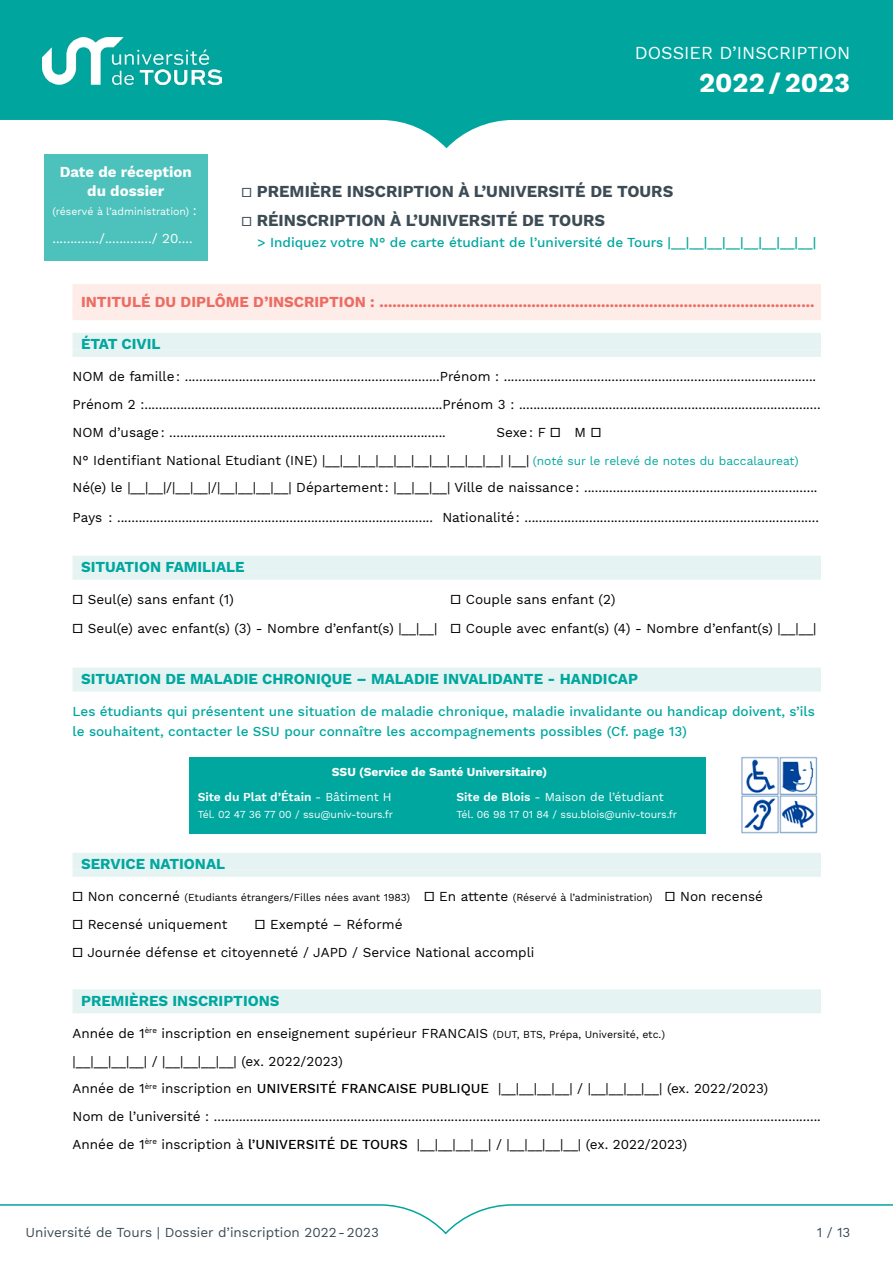
<style>
.page{position:relative;width:893px;height:1263px;background:#fff}
.page>*{position:absolute;margin:0;border:0;box-sizing:border-box;transform-origin:0 0}
.t1{font:700 27px "Work Sans";color:#fff}
.t2{font:18px "Work Sans";color:#fff}
.t3{font:700 16.5px/29.2px "Work Sans";color:#3d4b55}
.t4{font:700 15px "Work Sans";color:#ed6b62}
.t5{font:700 15px "Work Sans";color:#00a79f}
.t6{font:700 15px/19.2px "Work Sans";color:#fff;text-align:center}
.t7{font:13.5px/27.8px "Work Sans";color:#000}
.t8{font:500 13.5px/19.5px "Work Sans";color:#00a79f}
.t9{font:13.5px "Work Sans";color:#3b4953}
.t10{font:13.5px "Work Sans";color:#fff}
.t11{font:700 12px "Work Sans";color:#fff}
.t12{font:12px "Work Sans";color:#fff}
.t13{font:600 12px "Work Sans";color:#fff}
.t14{font:10.5px "Work Sans";color:#000}
.t15{font:10.5px "Work Sans";letter-spacing:-.01em;color:#fff}
.s1{font-size:13.5px}
.s2{font-weight:400;font-size:13.5px}
.s3{font-size:12px;color:#00a79f}
.s4{font-weight:400}
.s5{font-weight:600}
.s6{font-size:10.5px}
.s7{font-weight:500}
</style>
<div class="page">
<svg style="left:0;top:0;width:893px;height:148px;fill:#00a69e"></svg>
<svg style="left:0;top:1204px;width:893px;height:31px"></svg>
<img style="left:43px;top:38px;width:179px;height:46px">
<div style="left:73px;top:284px;width:748px;height:36px;background:#fdece7"></div>
<div style="left:73px;top:333px;width:748px;height:16px;background:#e5f3f2"></div>
<div style="left:73px;top:349px;width:748px;height:8px;background:#e5f3f2"></div>
<div style="left:73px;top:556px;width:748px;height:16px;background:#e5f3f2"></div>
<div style="left:73px;top:572px;width:748px;height:8px;background:#e5f3f2"></div>
<div style="left:73px;top:667px;width:748px;height:17px;background:#e5f3f2"></div>
<div style="left:73px;top:684px;width:748px;height:7px;background:#e5f3f2"></div>
<div style="left:73px;top:853px;width:748px;height:16px;background:#e5f3f2"></div>
<div style="left:73px;top:869px;width:748px;height:8px;background:#e5f3f2"></div>
<div style="left:73px;top:989px;width:748px;height:17px;background:#e5f3f2"></div>
<div style="left:73px;top:1006px;width:748px;height:7px;background:#e5f3f2"></div>
<div style="left:44px;top:154px;width:164px;height:106px;background:#4dc1bb"></div>
<div style="left:189px;top:757px;width:517px;height:76px;background:#00a79f"></div>
<img style="left:741px;top:757px;width:77px;height:76px">
<p class="t6" style="left:60px;top:163px;width:134px">Date de réception du dossier</p>
<p class="t15" style="left:52px;top:205px;width:146px">(réservé à l’administration) <span class="s1">:</span></p>
<p class="t10" style="left:52px;top:230px;width:142px">............./............./ 20....</p>
<h2 class="t2" style="left:635px;top:43px;width:217px">DOSSIER D’INSCRIPTION</h2>
<h1 class="t1" style="left:699px;top:67px;width:153px">2022/2023</h1>
<p class="t3" style="left:242px;top:178px;width:433px"><span class="s2">▫</span> PREMIÈRE INSCRIPTION À L’UNIVERSITÉ DE TOURS <span class="s2">▫</span> RÉINSCRIPTION À L’UNIVERSITÉ DE TOURS</p>
<p class="t8" style="left:258px;top:233px;width:560px">&gt; Indiquez votre N° de carte étudiant de l’université de Tours |__|__|__|__|__|__|__|__|</p>
<p class="t4" style="left:81px;top:294px;width:735px">INTITULÉ DU DIPLÔME D’INSCRIPTION : ....................................................................................................</p>
<p class="t5" style="left:81px;top:336px;width:81px">ÉTAT CIVIL</p>
<p class="t7" style="left:73px;top:363px;width:750px">NOM de famille: .......................................................................Prénom : .......................................................................................<br>Prénom 2 :...................................................................................Prénom 3 : ....................................................................................<br>NOM d’usage: .............................................................................</p>
<p class="t7" style="left:73px;top:419px;width:746px;text-indent:424px">Sexe: F ▫ M ▫<br>N° Identifiant National Etudiant (INE) |__|__|__|__|__|__|__|__|__|__| |__| <span class="s3">(noté sur le relevé de notes du baccalaureat)<br></span>Né(e) le |__|__|/|__|__|/|__|__|__|__| Département : |__|__|__| Ville de naissance: .................................................................</p>
<p class="t7" style="left:73px;top:504px;width:748px">Pays : ........................................................................................ Nationalité: ..................................................................................</p>
<p class="t5" style="left:81px;top:558px;width:165px">SITUATION FAMILIALE</p>
<p class="t7" style="left:73px;top:586px;width:163px">▫ Seul(e) sans enfant (1)</p>
<p class="t7" style="left:73px;top:586px;width:745px;line-height:29.2px;text-indent:378px">▫ Couple sans enfant (2)<br>▫ Seul(e) avec enfant(s) (3) - Nombre d’enfant(s) |__|__| ▫ Couple avec enfant(s) (4) - Nombre d’enfant(s) |__|__|</p>
<p class="t5" style="left:81px;top:670px;width:558px">SITUATION DE MALADIE CHRONIQUE – MALADIE INVALIDANTE - HANDICAP</p>
<p class="t8" style="left:73px;top:702px;width:744px">Les étudiants qui présentent une situation de maladie chronique, maladie invalidante ou handicap doivent, s’ils le souhaitent, contacter le SSU pour connaître les accompagnements possibles (Cf. page 13)</p>
<p class="t11" style="left:332px;top:765px;width:217px">SSU (Service de Santé Universitaire)</p>
<p class="t13" style="left:198px;top:790px;width:196px">Site du Plat d’Étain <span class="s4">- Bâtiment H</span></p>
<p class="t15" style="left:198px;top:808px;width:197px">Tél. 02 47 36 77 00 / ssu@univ-tours.fr</p>
<p class="t12" style="left:456px;top:790px;width:209px"><span class="s5">Site de Blois</span> - Maison de l’étudiant</p>
<p class="t15" style="left:456px;top:808px;width:222px">Tél. 06 98 17 01 84 / ssu.blois@univ-tours.fr</p>
<p class="t5" style="left:81px;top:855px;width:146px">SERVICE NATIONAL</p>
<p class="t14" style="left:73px;top:891px;width:692px"><span class="s1">▫ Non concerné</span> (Etudiants étrangers/Filles nées avant 1983) <span class="s1">▫ En attente</span> (Réservé à l’administration) <span class="s1">▫ Non recensé</span></p>
<p class="t7" style="left:73px;top:911px;width:156px">▫ Recensé uniquement</p>
<p class="t7" style="left:73px;top:911px;width:463px;text-indent:182px">▫ Exempté – Réformé<br>▫ Journée défense et citoyenneté / JAPD / Service National accompli</p>
<p class="t5" style="left:81px;top:992px;width:200px">PREMIÈRES INSCRIPTIONS</p>
<p class="t7" style="left:73px;top:1020px;width:750px">Année de 1<sup>ère</sup> inscription en enseignement supérieur FRANCAIS <span class="s6">(DUT, BTS, Prépa, Université, etc.)<br></span>|__|__|__|__| / |__|__|__|__| (ex. 2022/2023)<br>Année de 1<sup>ère</sup> inscription en <span class="s7">UNIVERSITÉ FRANCAISE PUBLIQUE</span> |__|__|__|__| / |__|__|__|__| (ex. 2022/2023)<br>Nom de l’université : .........................................................................................................................................................................<br>Année de 1<sup>ère</sup> inscription à <span class="s7">l’UNIVERSITÉ DE TOURS</span> |__|__|__|__| / |__|__|__|__| (ex. 2022/2023)</p>
<p class="t9" style="left:26px;top:1225px;width:355px">Université de Tours | Dossier d’inscription 2022-2023</p>
<p class="t9" style="left:817px;top:1225px;width:35px">1 / 13</p>
</div>
